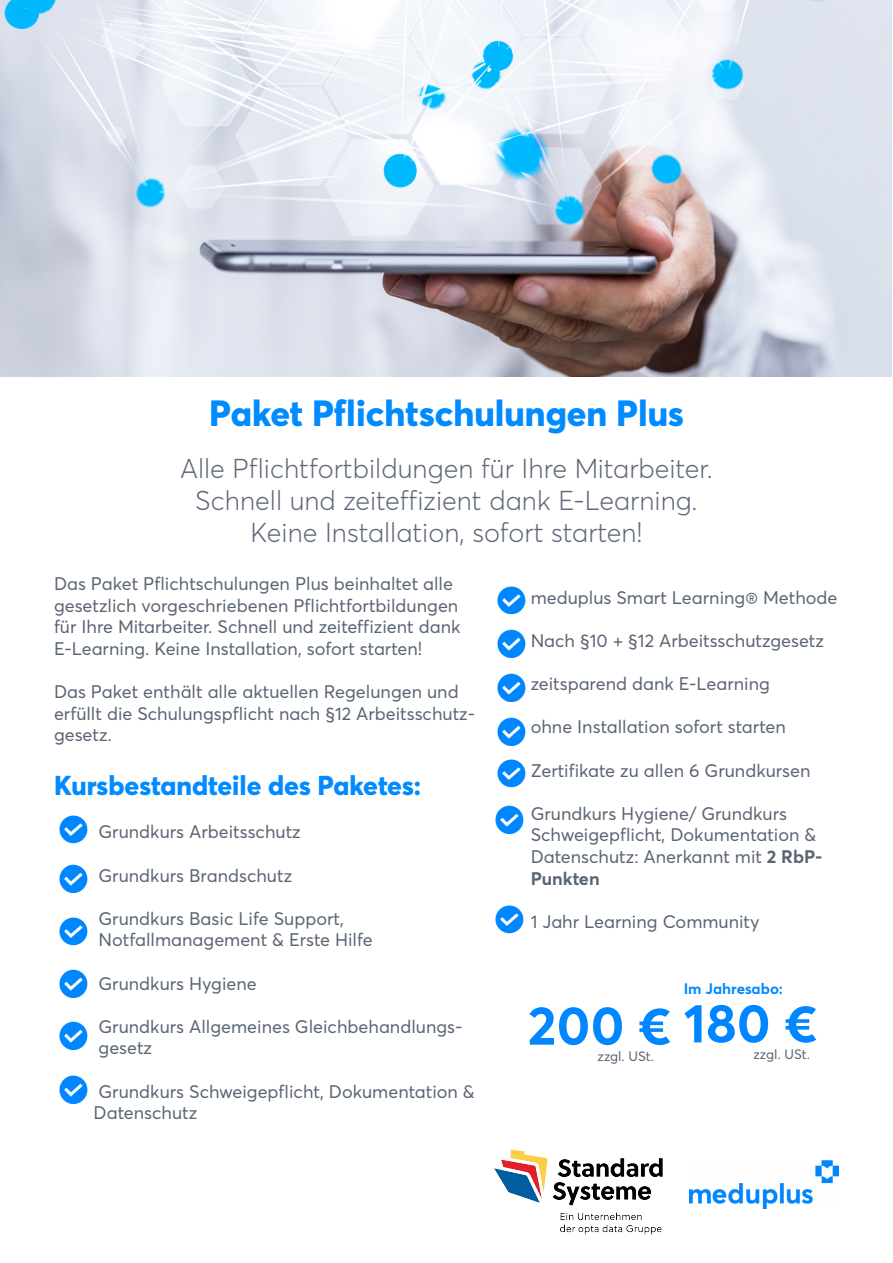
<style>
.page{position:relative;width:893px;height:1263px;background:#fff}
.page>*{position:absolute;margin:0;border:0;box-sizing:border-box;transform-origin:0 0}
.t1{font:700 54px "Averta";color:#0087ff}
.t2{font:800 36px "Averta";color:#008bff}
.t3{font:300 27px "Averta";color:#606878}
.t4{font:800 27px "Averta";color:#008bff}
.t5{font:18px/21.6px "Averta";color:#5a6574}
.t6{font:700 15px "Averta";color:#0087ff}
.t7{font:13.5px "Averta";color:#5a6574}
.s1{font-weight:700}
</style>
<div class="page">
<img style="left:0;top:0;width:892px;height:376px">
<img style="left:497px;top:586px;width:29px;height:29px">
<img style="left:497px;top:629px;width:29px;height:30px">
<img style="left:497px;top:717px;width:29px;height:71px">
<img style="left:495px;top:805px;width:29px;height:30px">
<img style="left:689px;top:1161px;width:150px;height:48px">
<img style="left:497px;top:673px;width:29px;height:30px">
<img style="left:59px;top:815px;width:29px;height:29px">
<img style="left:59px;top:864px;width:29px;height:30px">
<img style="left:59px;top:969px;width:29px;height:30px">
<img style="left:59px;top:917px;width:29px;height:29px">
<img style="left:59px;top:1021px;width:29px;height:30px">
<img style="left:59px;top:1075px;width:29px;height:30px">
<img style="left:495px;top:905px;width:29px;height:29px">
<img style="left:494px;top:1149px;width:169px;height:85px">
<p class="t2" style="left:209px;top:391px;width:476px">Paket Pflichtschulungen Plus</p>
<p class="t3" style="left:180px;top:451px;width:534px">Alle Pflichtfortbildungen für Ihre Mitarbeiter.</p>
<p class="t3" style="left:195px;top:484px;width:504px">Schnell und zeiteffizient dank E-Learning.</p>
<p class="t3" style="left:250px;top:516px;width:394px">Keine Installation, sofort starten!</p>
<p class="t5" style="left:54px;top:573px;width:408px">Das Paket Pflichtschulungen Plus beinhaltet alle gesetzlich vorgeschriebenen Pflichtfortbildungen für Ihre Mitarbeiter. Schnell und zeiteffizient dank E-Learning. Keine Installation, sofort starten!</p>
<p class="t5" style="left:54px;top:681px;width:423px">Das Paket enthält alle aktuellen Regelungen und erfüllt die Schulungspflicht nach §12 Arbeitsschutz&shy;gesetz.</p>
<p class="t4" style="left:54px;top:768px;width:369px">Kursbestandteile des Paketes:</p>
<p class="t5" style="left:99px;top:821px;width:204px">Grundkurs Arbeitsschutz</p>
<p class="t5" style="left:99px;top:864px;width:195px">Grundkurs Brandschutz</p>
<p class="t5" style="left:99px;top:907px;width:247px">Grundkurs Basic Life Support,</p>
<p class="t5" style="left:99px;top:929px;width:276px">Notfallmanagement &amp; Erste Hilfe</p>
<p class="t5" style="left:99px;top:972px;width:160px">Grundkurs Hygiene</p>
<p class="t5" style="left:99px;top:1015px;width:366px">Grundkurs Allgemeines Gleichbehandlungs-</p>
<p class="t5" style="left:99px;top:1037px;width:55px">gesetz</p>
<p class="t5" style="left:99px;top:1080px;width:378px">Grundkurs Schweigepflicht, Dokumentation &amp;</p>
<p class="t5" style="left:94px;top:1102px;width:105px">Datenschutz</p>
<p class="t5" style="left:531px;top:586px;width:308px">meduplus Smart Learning® Methode</p>
<p class="t5" style="left:531px;top:630px;width:295px">Nach §10 + §12 Arbeitsschutzgesetz</p>
<p class="t5" style="left:531px;top:673px;width:241px">zeitsparend dank E-Learning</p>
<p class="t5" style="left:531px;top:716px;width:257px">ohne Installation sofort starten</p>
<p class="t5" style="left:531px;top:759px;width:281px">Zertifikate zu allen 6 Grundkursen</p>
<p class="t5" style="left:531px;top:802px;width:293px">Grundkurs Hygiene/ Grundkurs<br>Schweigepflicht, Dokumentation &amp;<br>Datenschutz: Anerkannt mit <span class="s1">2 RbP-<br>Punkten</span></p>
<p class="t5" style="left:531px;top:910px;width:230px">1 Jahr Learning Community</p>
<p class="t6" style="left:684px;top:979px;width:101px">Im Jahresabo:</p>
<p class="t1" style="left:528px;top:990px;width:291px">200 € 180 €</p>
<p class="t7" style="left:598px;top:1048px;width:58px">zzgl. USt.</p>
<p class="t7" style="left:753px;top:1045px;width:58px">zzgl. USt.</p>
</div>
